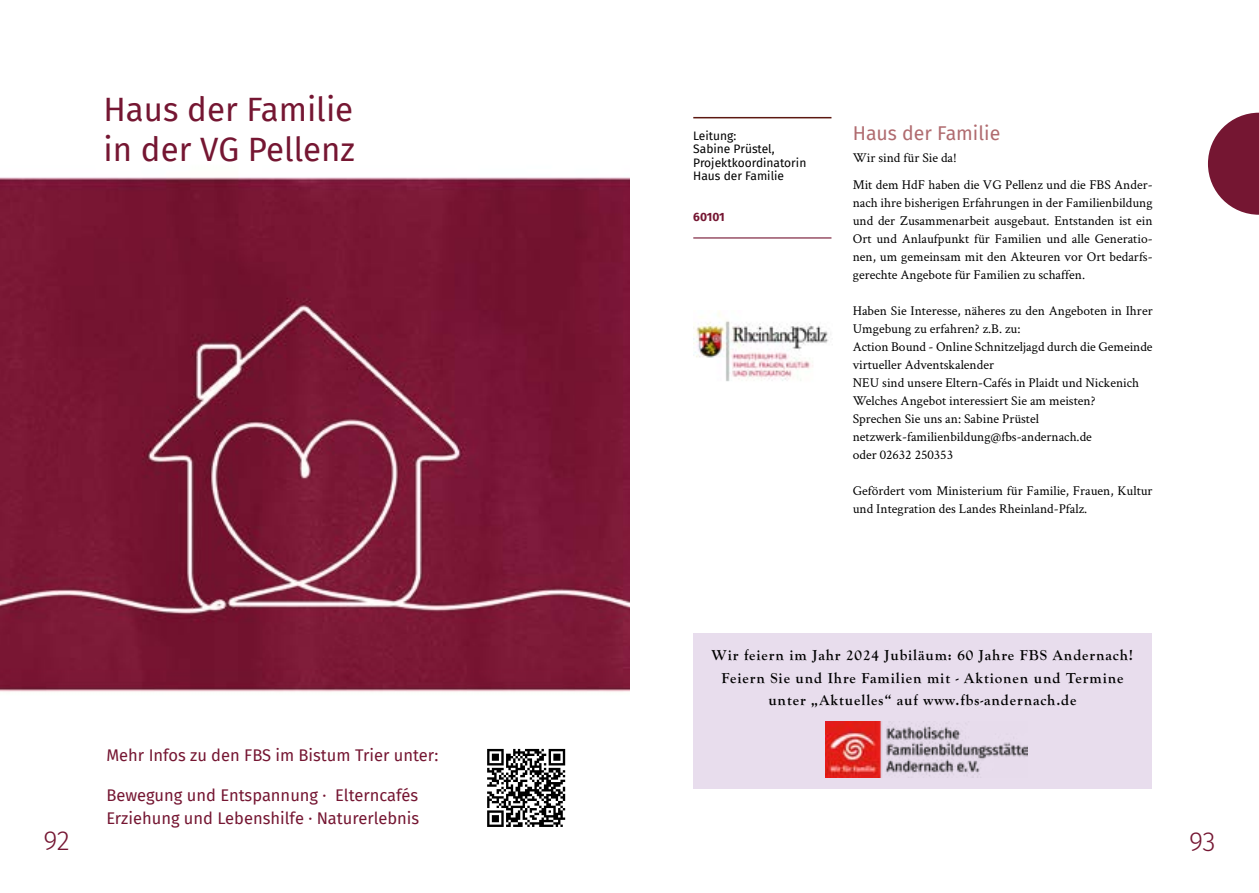
<style>
.page{position:relative;width:1259px;height:893px;background:#fff}
.page>*{position:absolute;margin:0;border:0;box-sizing:border-box;transform-origin:0 0}
.t1{font:33px/39.6px "Fira Sans";color:#751632}
.t2{font:300 27px "Fira Sans";color:#751632}
.t3{font:19.5px "Fira Sans";color:#b06b6f}
.t4{font:16.5px/22.5px "Fira Sans";color:#751632}
.t5{font:700 15px/22.5px "Goudy Old Style T";letter-spacing:.06em;color:#000;text-align:center}
.t6{font:13.5px/18px "Crimson Text";color:#000}
.t7{font:12px/13.5px "Fira Sans";color:#000}
.t8{font:700 12px "Fira Sans";letter-spacing:-.01em;color:#751632}
</style>
<div class="page">
<hr style="left:693px;top:117px;width:138px;height:1px;background:#5c1810">
<hr style="left:693px;top:237px;width:138px;height:2px;background:#751632">
<img style="left:693px;top:311px;width:138px;height:71px">
<div style="left:693px;top:634px;width:459px;height:155px;background:#e8dded"></div>
<img style="left:825px;top:722px;width:202px;height:55px">
<svg style="left:1208px;top:113px;width:51px;height:102px"></svg>
<img style="left:0;top:177px;width:629px;height:515px">
<svg style="left:487px;top:748px;width:79px;height:79px"></svg>
<h1 class="t1" style="left:104px;top:89px;width:253px">Haus der Familie in der VG Pellenz</h1>
<p class="t4" style="left:106px;top:743px;width:333px">Mehr Infos zu den FBS im Bistum Trier unter:</p>
<p class="t4" style="left:106px;top:784px;width:314px">Bewegung und Entspannung · Elterncafés<br>Erziehung und Lebenshilfe · Naturerlebnis</p>
<p class="t7" style="left:693px;top:128px;width:115px">Leitung:<br>Sabine Prüstel,<br>Projektkoordinatorin<br>Haus der Familie</p>
<p class="t8" style="left:693px;top:206px;width:33px">60101</p>
<h3 class="t3" style="left:852px;top:118px;width:149px">Haus der Familie</h3>
<p class="t6" style="left:852px;top:144px;width:301px;line-height:27px">Wir sind für Sie da!<br>Mit dem HdF haben die VG Pellenz und die FBS Ander-</p>
<p class="t6" style="left:852px;top:193px;width:301px;text-align:justify">nach ihre bisherigen Erfahrungen in der Familienbildung und der Zusammenarbeit ausgebaut. Entstanden ist ein Ort und Anlaufpunkt für Familien und alle Generatio&shy;nen, um gemeinsam mit den Akteuren vor Ort bedarfs&shy;gerechte Angebote für Familien zu schaffen.</p>
<p class="t6" style="left:852px;top:301px;width:301px">Haben Sie Interesse, näheres zu den Angeboten in Ihrer Umgebung zu erfahren? z.B. zu:<br>Action Bound - Online Schnitzeljagd durch die Gemeinde virtueller Adventskalender<br>NEU sind unsere Eltern-Cafés in Plaidt und Nickenich Welches Angebot interessiert Sie am meisten?<br>Sprechen Sie uns an: Sabine Prüstel netzwerk-familienbildung@fbs-andernach.de<br>oder 02632 250353</p>
<p class="t6" style="left:852px;top:481px;width:301px">Gefördert vom Ministerium für Familie, Frauen, Kultur und Integration des Landes Rheinland-Pfalz.</p>
<p class="t5" style="left:712px;top:644px;width:422px">Wir feiern im Jahr 2024 Jubiläum: 60 Jahre FBS Andernach!<br>Feiern Sie und Ihre Familien mit - Aktionen und Termine unter „Aktuelles“ auf www.fbs-andernach.de</p>
<h2 class="t2" style="left:43px;top:822px;width:28px">92</h2>
<h2 class="t2" style="left:1189px;top:822px;width:28px">93</h2>
</div>
